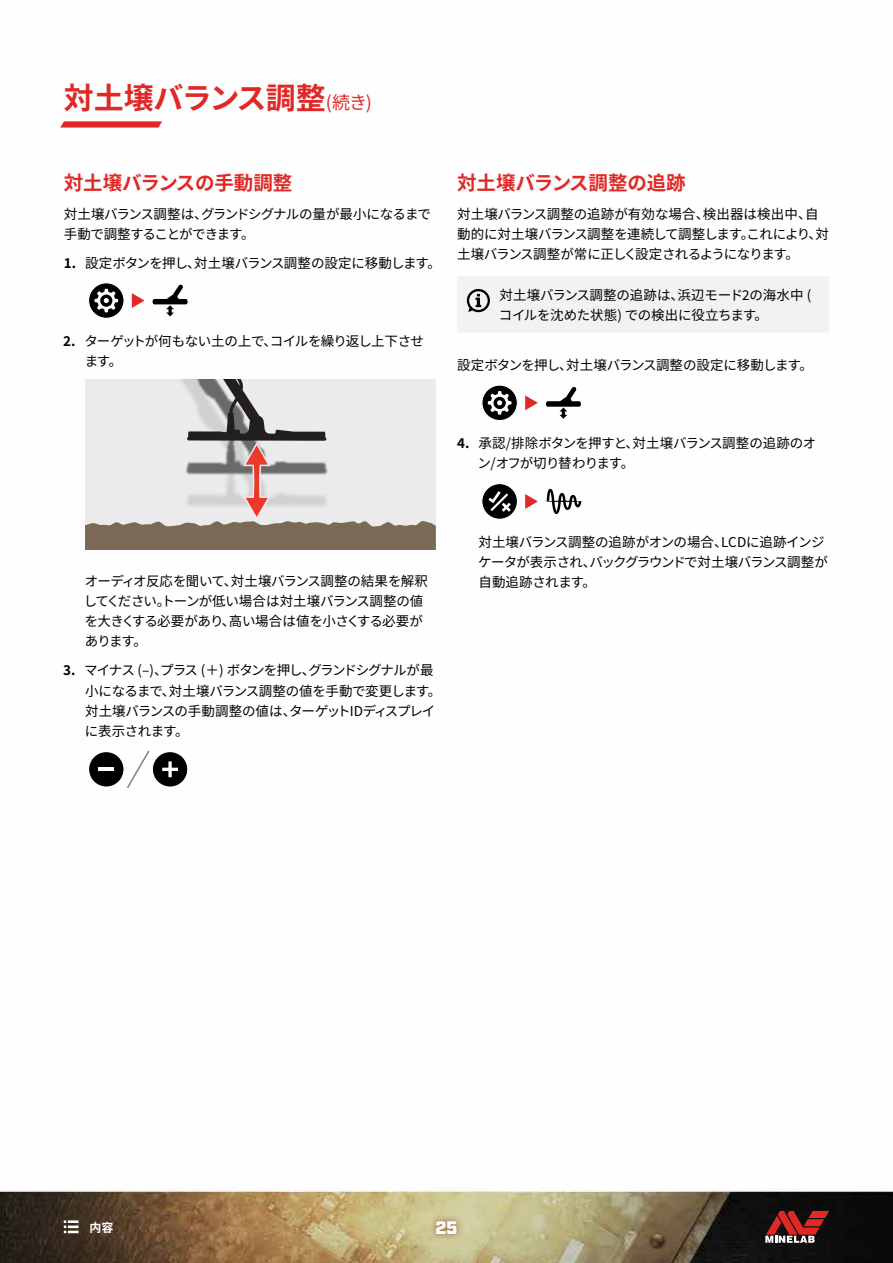
<style>
.page{position:relative;width:893px;height:1263px;background:#fff}
.page>*{position:absolute;margin:0;border:0;box-sizing:border-box;transform-origin:0 0}
.t1{font:700 30px "Noto Sans JP";letter-spacing:-.015em;color:#e02926}
.t2{font:700 19.5px "Noto Sans JP";letter-spacing:-.01em;color:#e02926}
.t3{font:900 18px "Industry";color:#fff}
.t4{font:13.5px/20.2px "Noto Sans JP";letter-spacing:-.03em;color:#000}
.t5{font:13.5px/20.2px "Noto Sans JP";letter-spacing:-.055em;color:#000}
.t6{font:13.5px/20.2px "Noto Sans JP";letter-spacing:-.01em;color:#000}
.t7{font:700 12px "Noto Sans JP";color:#fff}
.s1{font-weight:400;font-size:18px}
.s2{font-weight:700}
</style>
<div class="page">
<img style="left:0;top:293px;width:893px;height:970px">
<svg style="left:64px;top:1220px;width:15px;height:13px"></svg>
<svg style="left:60px;top:121px;width:102px;height:7px"></svg>
<svg style="left:397px;top:1181px;width:100px;height:82px;background:#d1cca0"></svg>
<svg style="left:429px;top:1214px;width:35px;height:27px"></svg>
<svg style="left:765px;top:1211px;width:64px;height:32px;background:#7d3332"></svg>
<svg style="left:88px;top:282px;width:37px;height:37px"></svg>
<svg style="left:132px;top:293px;width:13px;height:15px"></svg>
<svg style="left:153px;top:284px;width:35px;height:32px"></svg>
<svg style="left:85px;top:379px;width:351px;height:170px;background:#ccc8c5"></svg>
<svg style="left:88px;top:749px;width:100px;height:41px"></svg>
<div style="left:457px;top:276px;width:372px;height:57px;background:#f2f2f2"></div>
<svg style="left:481px;top:384px;width:37px;height:37px"></svg>
<svg style="left:525px;top:395px;width:13px;height:15px"></svg>
<svg style="left:546px;top:387px;width:35px;height:32px"></svg>
<svg style="left:481px;top:483px;width:37px;height:37px"></svg>
<svg style="left:525px;top:494px;width:13px;height:15px"></svg>
<svg style="left:544px;top:489px;width:39px;height:25px"></svg>
<h1 class="t1" style="left:64px;top:81px;width:310px">対土壌バランス調整<span class="s1">(続き)</span></h1>
<h2 class="t2" style="left:64px;top:172px;width:230px">対土壌バランスの手動調整</h2>
<p class="t5" style="left:64px;top:204px;width:369px">対土壌バランス調整は、グランドシグナルの量が最小になるまで手動で調整することができます。</p>
<p class="t4" style="left:64px;top:253px;width:379px"><span class="s2">1.</span> 設定ボタンを押し、対土壌バランス調整の設定に移動します。</p>
<p class="t4" style="left:85px;top:331px;width:341px;text-indent:-22px"><span class="s2">2.</span> ターゲットが何もない土の上で、コイルを繰り返し上下させます。</p>
<h2 class="t2" style="left:457px;top:172px;width:230px">対土壌バランス調整の追跡</h2>
<p class="t4" style="left:457px;top:204px;width:373px">対土壌バランス調整の追跡が有効な場合、検出器は検出中、自動的に対土壌バランス調整を連続して調整します。これにより、対土壌バランス調整が常に正しく設定されるようになります。</p>
<p class="t6" style="left:499px;top:285px;width:314px">対土壌バランス調整の追跡は、浜辺モード2の海水中 (コイルを沈めた状態) での検出に役立ちます。</p>
<p class="t4" style="left:457px;top:355px;width:357px">設定ボタンを押し、対土壌バランス調整の設定に移動します。</p>
<p class="t4" style="left:478px;top:433px;width:340px;text-indent:-21px"><span class="s2">4.</span> 承認/排除ボタンを押すと、対土壌バランス調整の追跡のオン/オフが切り替わります。</p>
<p class="t4" style="left:84px;top:571px;width:345px">オーディオ反応を聞いて、対土壌バランス調整の結果を解釈してください。トーンが低い場合は対土壌バランス調整の値を大きくする必要があり、高い場合は値を小さくする必要があります。</p>
<p class="t5" style="left:85px;top:660px;width:358px;text-indent:-22px"><span class="s2">3.</span> マイナス (–)、プラス (＋) ボタンを押し、グランドシグナルが最小になるまで、対土壌バランス調整の値を手動で変更します。対土壌バランスの手動調整の値は、ターゲットIDディスプレイに表示されます。</p>
<p class="t4" style="left:478px;top:532px;width:351px">対土壌バランス調整の追跡がオンの場合、LCDに追跡インジケータが表示され、バックグラウンドで対土壌バランス調整が自動追跡されます。</p>
<p class="t7" style="left:90px;top:1220px;width:25px">内容</p>
<h3 class="t3" style="left:435px;top:1217px;width:24px">25</h3>
</div>
